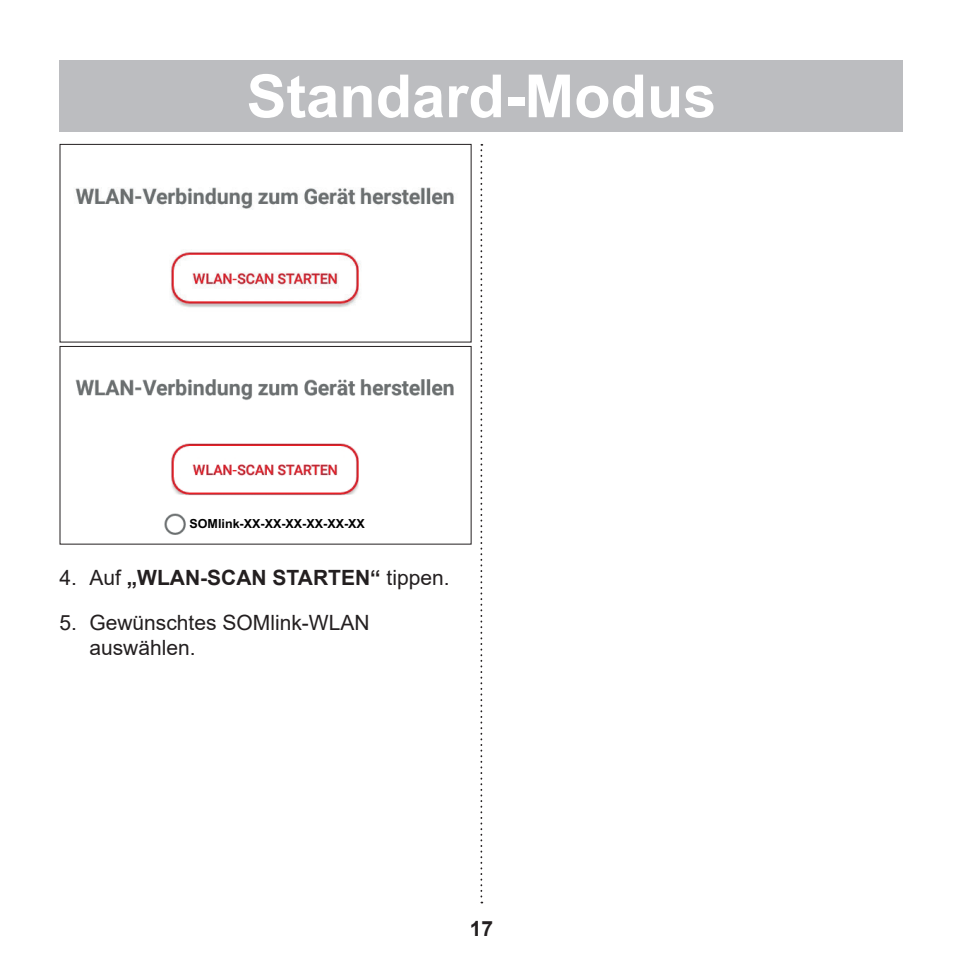
<style>
.page{position:relative;width:963px;height:963px;background:#fff}
.page>*{position:absolute;margin:0;border:0;box-sizing:border-box;transform-origin:0 0}
.t1{font:700 59.5px "Arial";color:#fff}
.t2{font:21px/25.2px "Arial";color:#231f20}
.t3{font:700 21px "Arial";color:#231f20}
.t4{font:700 12.6px "Arial";color:#000001}
.s1{font-weight:400}
</style>
<div class="page">
<svg style="left:480px;top:144px;width:2px;height:759px"></svg>
<img style="left:75px;top:187px;width:379px;height:121px">
<div style="left:60px;top:144px;width:411px;height:198px;border:1px solid #231f20"></div>
<img style="left:75px;top:379px;width:379px;height:156px">
<div style="left:188px;top:511px;width:202px;height:24px;background:#fff"></div>
<div style="left:60px;top:346px;width:411px;height:198px;border:1px solid #231f20"></div>
<div style="left:60px;top:60px;width:843px;height:71px;background:#bcbdc0"></div>
<h1 class="t1" style="left:322px;top:54px;width:319px">Überschrift</h1>
<h1 class="t1" style="left:246px;top:54px;width:471px">Standard-Modus</h1>
<p class="t4" style="left:189px;top:514px;width:177px">SOMlink-XX-XX-XX-XX-XX-XX</p>
<p class="t3" style="left:60px;top:562px;width:391px"><span class="s1">4. Auf</span> „WLAN-SCAN STARTEN“ <span class="s1">tippen.</span></p>
<p class="t2" style="left:89px;top:609px;width:282px;text-indent:-30px">5. Gewünschtes SOMlink-WLAN auswählen.</p>
<p class="t3" style="left:470px;top:913px;width:25px">17</p>
</div>
